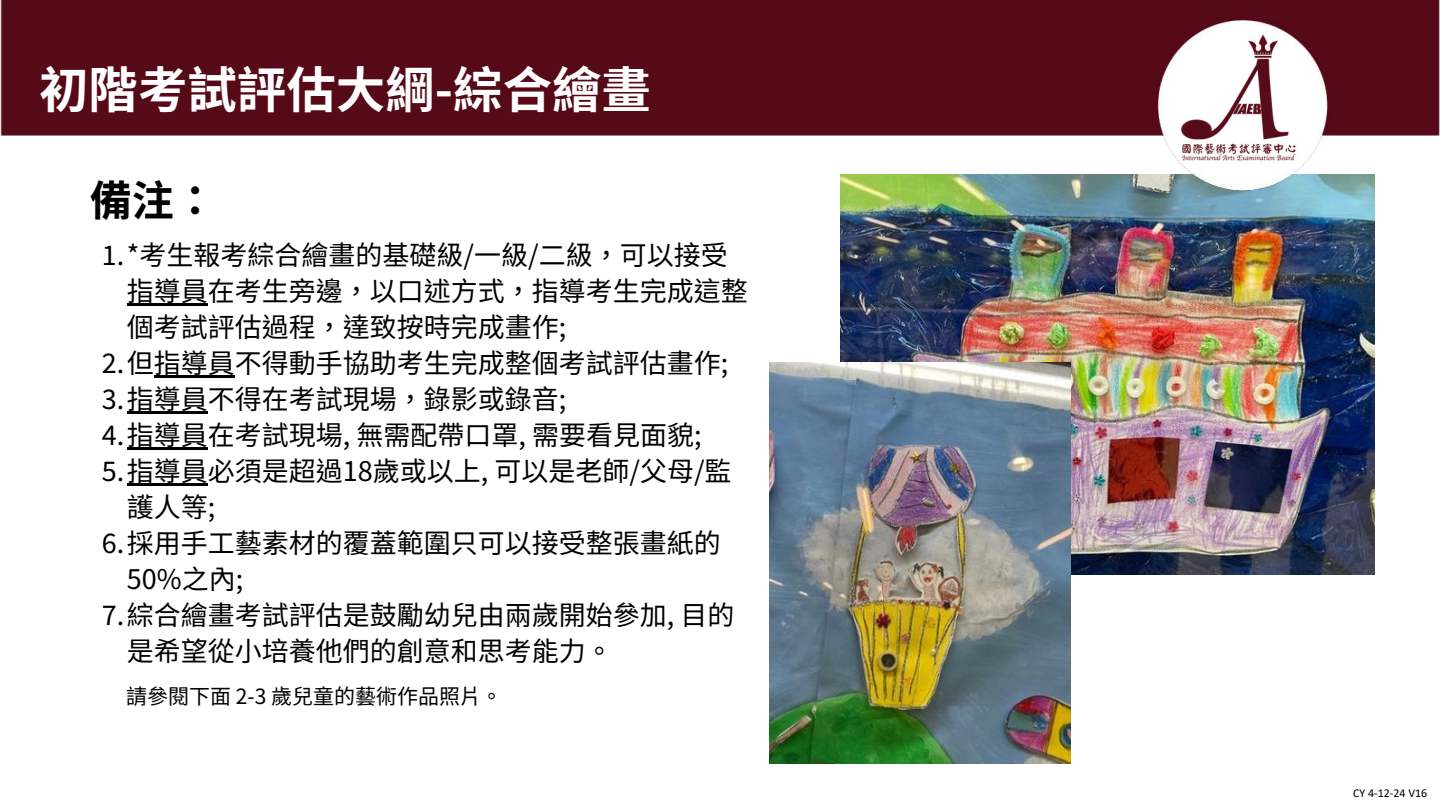
<style>
.page{position:relative;width:1440px;height:810px;background:#fff}
.page>*{position:absolute;margin:0;border:0;box-sizing:border-box;transform-origin:0 0}
.t1{font:700 49.5px "Noto Sans TC";color:#fff}
.t2{font:700 42.15px "Noto Sans TC";color:#000}
.t3{font:27px "Noto Sans TC";color:#000}
.t4{font:21px "Noto Sans TC";color:#000}
.t5{font:12px "Calibri";color:#000}
</style>
<div class="page">
<img style="left:840px;top:197px;width:534px;height:378px">
<img style="left:0;top:0;width:1440px;height:197px">
<img style="left:1174px;top:33px;width:129px;height:129px">
<img style="left:770px;top:363px;width:300px;height:400px">
<hr style="left:127px;top:303px;width:81px;height:2px;background:#000">
<hr style="left:154px;top:375px;width:81px;height:2px;background:#000">
<hr style="left:127px;top:411px;width:81px;height:2px;background:#000">
<hr style="left:127px;top:447px;width:81px;height:2px;background:#000">
<hr style="left:127px;top:483px;width:81px;height:2px;background:#000">
<h1 class="t1" style="left:39px;top:50px;width:614px">初階考試評估⼤綱-綜合繪畫</h1>
<h2 class="t2" style="left:90px;top:167px;width:128px">備注：</h2>
<p class="t3" style="left:102px;top:234px;width:627px">1.*考⽣報考綜合繪畫的基礎級/⼀級/⼆級，可以接受</p>
<p class="t3" style="left:127px;top:270px;width:622px">指導員在考⽣旁邊，以⼝述⽅式，指導考⽣完成這整</p>
<p class="t3" style="left:127px;top:306px;width:441px">個考試評估過程，達致按時完成畫作;</p>
<p class="t3" style="left:102px;top:342px;width:628px">2.但指導員不得動⼿協助考⽣完成整個考試評估畫作;</p>
<p class="t3" style="left:102px;top:378px;width:466px">3.指導員不得在考試現場，錄影或錄⾳;</p>
<p class="t3" style="left:102px;top:414px;width:601px">4.指導員在考試現場, 無需配帶⼝罩, 需要看⾒⾯貌;</p>
<p class="t3" style="left:102px;top:450px;width:631px">5.指導員必須是超過18歲或以上, 可以是⽼師/⽗⺟/監</p>
<p class="t3" style="left:127px;top:486px;width:90px">護⼈等;</p>
<p class="t3" style="left:102px;top:522px;width:621px">6.採⽤⼿⼯藝素材的覆蓋範圍只可以接受整張畫紙的</p>
<p class="t3" style="left:127px;top:558px;width:118px">50%之內;</p>
<p class="t3" style="left:102px;top:594px;width:634px">7.綜合繪畫考試評估是⿎勵幼兒由兩歲開始參加, 目的</p>
<p class="t3" style="left:127px;top:630px;width:487px">是希望從⼩培養他們的創意和思考能⼒。</p>
<p class="t4" style="left:126px;top:680px;width:377px">請參閱下⾯ 2-3 歲兒童的藝術作品照⽚。</p>
<p class="t5" style="left:1353px;top:788px;width:76px">CY 4-12-24 V16</p>
</div>
